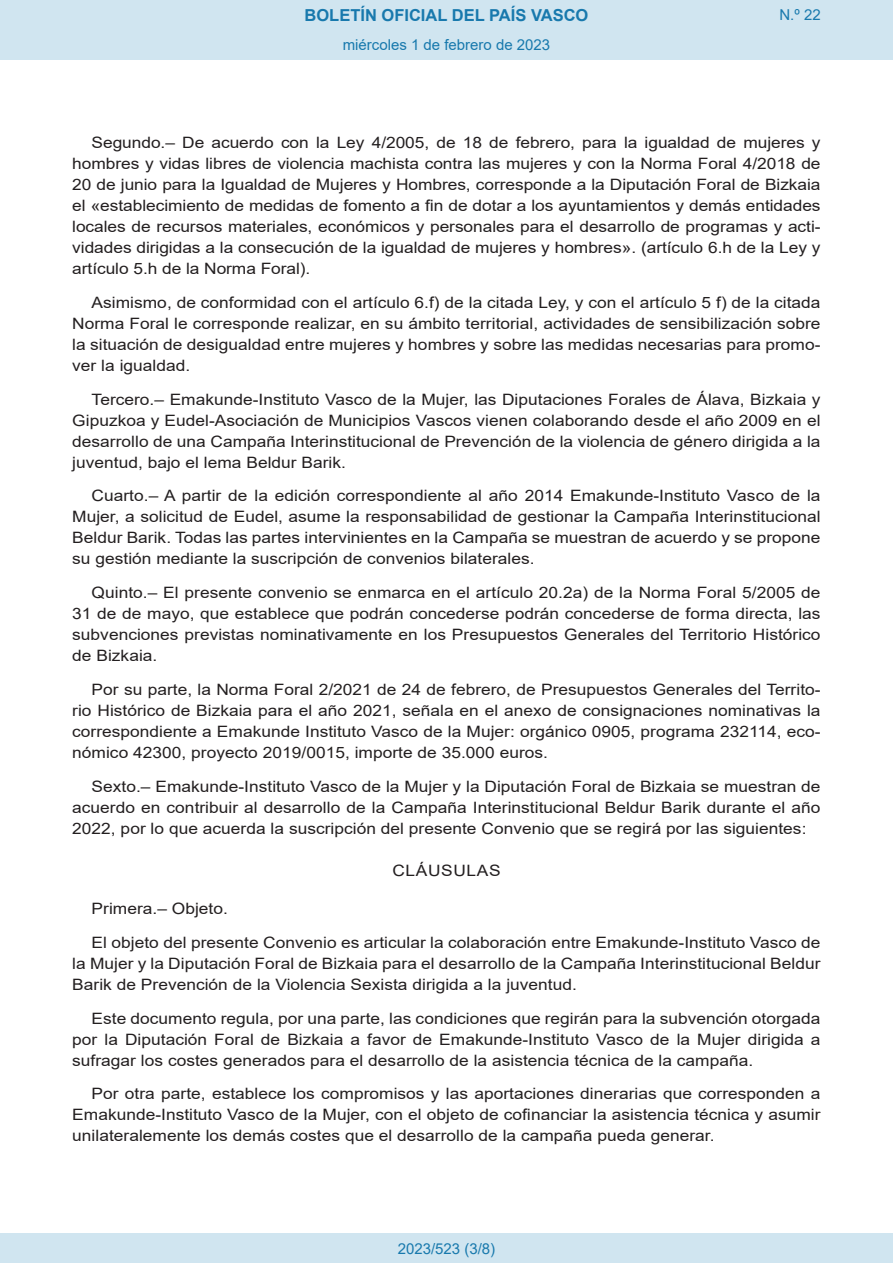
<style>
.page{position:relative;width:893px;height:1263px;background:#fff}
.page>*{position:absolute;margin:0;border:0;box-sizing:border-box;transform-origin:0 0}
.t1{font:700 16.5px "Arial";color:#1879ad}
.BOPVDetalle{font:15.6px/21px "Arial";color:#231f20;text-align:justify;scale:1.11 1}
.BOPVClave{font:15.6px "Arial";letter-spacing:.035em;color:#231f20;scale:1.11 1}
.Paginacion_Centro{font:15px "Arial";color:#1879ad}
</style>
<div class="page">
<div style="left:0;top:0;width:893px;height:60px;background:#d0e5f0"></div>
<div style="left:0;top:1233px;width:893px;height:30px;background:#d0e5f0"></div>
<p class="t1" style="left:305px;top:3px;width:285px">BOLETÍN OFICIAL DEL PAÍS VASCO</p>
<p class="Paginacion_Centro" style="left:343px;top:35px;width:209px">miércoles 1 de febrero de 2023</p>
<p class="Paginacion_Centro" style="left:779px;top:5px;width:43px">N.º 22</p>
<p class="BOPVDetalle" style="left:72px;top:132px;width:676px;text-indent:19px">Segundo.– De acuerdo con la Ley 4/2005, de 18 de febrero, para la igualdad de mujeres y hombres y vidas libres de violencia machista contra las mujeres y con la Norma Foral 4/2018 de 20 de junio para la Igualdad de Mujeres y Hombres, corresponde a la Diputación Foral de Bizkaia el «establecimiento de medidas de fomento a fin de dotar a los ayuntamientos y demás entidades locales de recursos materiales, económicos y personales para el desarrollo de programas y acti&shy;vidades dirigidas a la consecución de la igualdad de mujeres y hombres». (artículo 6.h de la Ley y artículo 5.h de la Norma Foral).</p>
<p class="BOPVDetalle" style="left:72px;top:292px;width:676px;text-indent:19px">Asimismo, de conformidad con el artículo 6.f) de la citada Ley, y con el artículo 5 f) de la citada Norma Foral le corresponde realizar, en su ámbito territorial, actividades de sensibilización sobre la situación de desigualdad entre mujeres y hombres y sobre las medidas necesarias para promo&shy;ver la igualdad.</p>
<p class="BOPVDetalle" style="left:72px;top:389px;width:676px;text-indent:19px">Tercero.– Emakunde-Instituto Vasco de la Mujer, las Diputaciones Forales de Álava, Bizkaia y Gipuzkoa y Eudel-Asociación de Municipios Vascos vienen colaborando desde el año 2009 en el desarrollo de una Campaña Interinstitucional de Prevención de la violencia de género dirigida a la juventud, bajo el lema Beldur Barik.</p>
<p class="BOPVDetalle" style="left:72px;top:485px;width:676px;text-indent:19px">Cuarto.– A partir de la edición correspondiente al año 2014 Emakunde-Instituto Vasco de la Mujer, a solicitud de Eudel, asume la responsabilidad de gestionar la Campaña Interinstitucional Beldur Barik. Todas las partes intervinientes en la Campaña se muestran de acuerdo y se propone su gestión mediante la suscripción de convenios bilaterales.</p>
<p class="BOPVDetalle" style="left:72px;top:582px;width:676px;text-indent:19px">Quinto.– El presente convenio se enmarca en el artículo 20.2a) de la Norma Foral 5/2005 de 31 de de mayo, que establece que podrán concederse podrán concederse de forma directa, las subvenciones previstas nominativamente en los Presupuestos Generales del Territorio Histórico de Bizkaia.</p>
<p class="BOPVDetalle" style="left:72px;top:679px;width:676px;text-indent:19px">Por su parte, la Norma Foral 2/2021 de 24 de febrero, de Presupuestos Generales del Territo&shy;rio Histórico de Bizkaia para el año 2021, señala en el anexo de consignaciones nominativas la correspondiente a Emakunde Instituto Vasco de la Mujer: orgánico 0905, programa 232114, eco&shy;nómico 42300, proyecto 2019/0015, importe de 35.000 euros.</p>
<p class="BOPVDetalle" style="left:72px;top:776px;width:676px;text-indent:19px">Sexto.– Emakunde-Instituto Vasco de la Mujer y la Diputación Foral de Bizkaia se muestran de acuerdo en contribuir al desarrollo de la Campaña Interinstitucional Beldur Barik durante el año 2022, por lo que acuerda la suscripción del presente Convenio que se regirá por las siguientes:</p>
<p class="BOPVClave" style="left:392px;top:860px;width:99px">CLÁUSULAS</p>
<p class="BOPVDetalle" style="left:92px;top:898px;width:124px">Primera.– Objeto.</p>
<p class="BOPVDetalle" style="left:72px;top:932px;width:676px;text-indent:19px">El objeto del presente Convenio es articular la colaboración entre Emakunde-Instituto Vasco de la Mujer y la Diputación Foral de Bizkaia para el desarrollo de la Campaña Interinstitucional Beldur Barik de Prevención de la Violencia Sexista dirigida a la juventud.</p>
<p class="BOPVDetalle" style="left:72px;top:1007px;width:676px;text-indent:19px">Este documento regula, por una parte, las condiciones que regirán para la subvención otorgada por la Diputación Foral de Bizkaia a favor de Emakunde-Instituto Vasco de la Mujer dirigida a sufragar los costes generados para el desarrollo de la asistencia técnica de la campaña.</p>
<p class="BOPVDetalle" style="left:72px;top:1083px;width:676px;text-indent:19px">Por otra parte, establece los compromisos y las aportaciones dinerarias que corresponden a Emakunde-Instituto Vasco de la Mujer, con el objeto de cofinanciar la asistencia técnica y asumir unilateralemente los demás costes que el desarrollo de la campaña pueda generar.</p>
<p class="Paginacion_Centro" style="left:398px;top:1238px;width:99px">2023/523 (3/8)</p>
</div>
